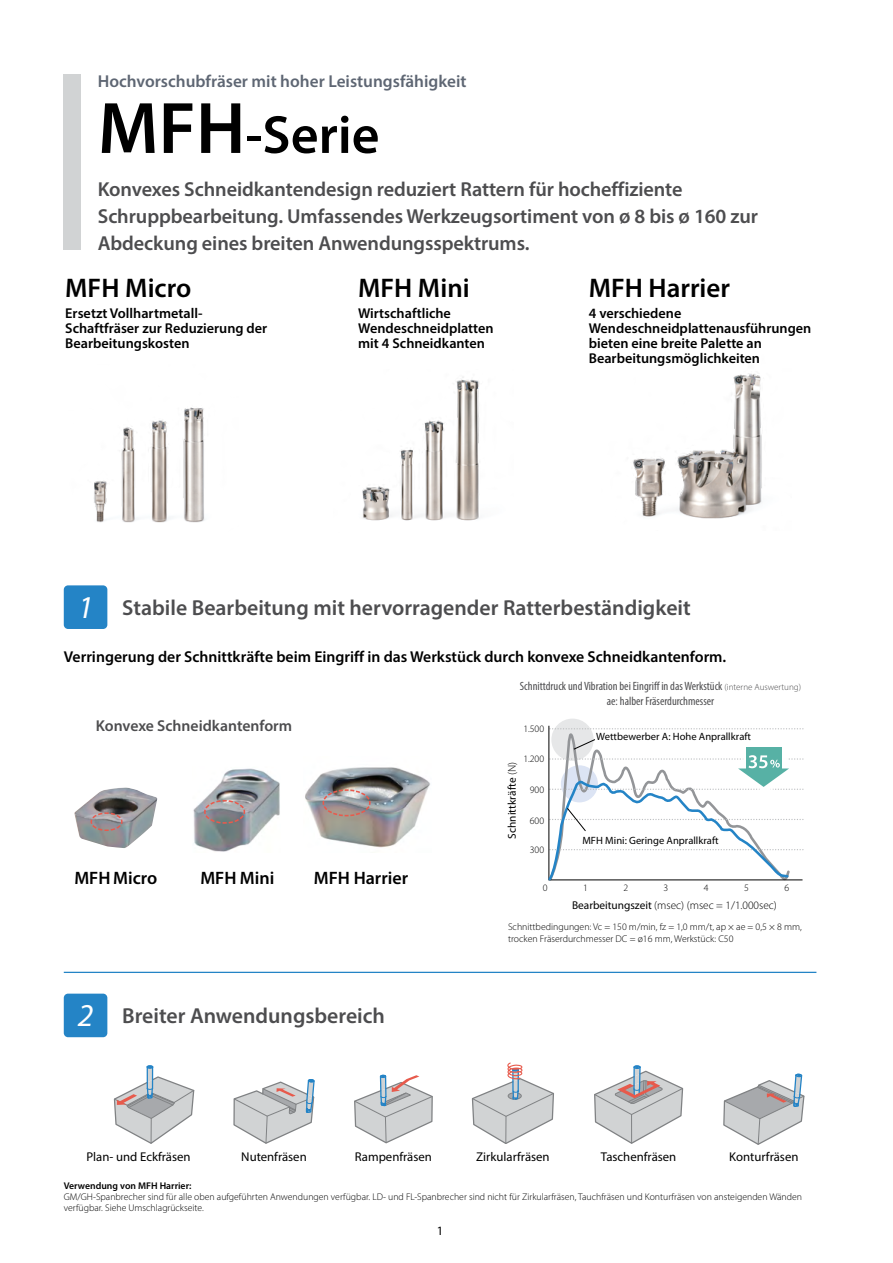
<style>
.page{position:relative;width:893px;height:1263px;background:#fff}
.page>*{position:absolute;margin:0;border:0;box-sizing:border-box;transform-origin:0 0}
._02_title_main_produ{font:600 54px "Myriad Pro";color:#000}
._02_point_icon_numbe{font:italic 31.95px "Myriad Pro";color:#fff}
._02_name_main_produc{font:600 27px "Myriad Pro";color:#000}
._02_point_catch__en{font:600 21.75px "Myriad Pro";color:#4d4d4f}
._02_body_large_en{font:600 20.25px/27px "Myriad Pro";letter-spacing:-.005em;color:#4d4d4f}
._01_cover_body_en{font:600 18px "Myriad Pro";color:#000}
._02_title_category_e{font:600 17.25px "Myriad Pro";color:#5e6673}
._02_point_sub_en{font:600 15.75px "Myriad Pro";color:#000}
._02_body_medium_en{font:600 15.75px "Myriad Pro";color:#4d4d4f}
._02_body_medium_en-2{font:600 14.25px/15px "Myriad Pro";color:#000}
._02_body_small_en{font:12.75px "Myriad Pro";color:#000}
._02_point_figure_en{font:condensed 12px "Myriad Pro";color:#4d4d4f}
.t1{font:300 11.4px "Myriad Pro";color:#000}
.t2{font:11.4px "Myriad Pro";color:#000}
.t3{font:10.5px "Myriad Pro";color:#000}
._02_conditions_en{font:300 9.75px/11.4px "Myriad Pro";color:#000}
._02_conditions_en-2{font:600 9.75px "Myriad Pro";color:#000}
.s1{font-size:73.5px}
.s2{font-weight:300;font-stretch:normal;font-size:9px}
.s3{font-weight:300}
.s4{font-weight:400}
</style>
<div class="page">
<hr style="left:64px;top:972px;width:752px;height:1px;background:#2484c6">
<img style="left:74px;top:787px;width:83px;height:61px">
<svg style="left:90px;top:812px;width:33px;height:20px"></svg>
<img style="left:193px;top:768px;width:87px;height:84px">
<svg style="left:203px;top:799px;width:43px;height:25px"></svg>
<img style="left:305px;top:767px;width:125px;height:81px">
<svg style="left:322px;top:788px;width:49px;height:29px"></svg>
<img style="left:633px;top:373px;width:129px;height:146px">
<img style="left:94px;top:407px;width:111px;height:116px">
<img style="left:362px;top:377px;width:118px;height:144px">
<div style="left:64px;top:74px;width:17px;height:176px;background:#d1d3d4"></div>
<svg style="left:548px;top:719px;width:255px;height:162px"></svg>
<svg style="left:114px;top:1065px;width:80px;height:79px"></svg>
<svg style="left:472px;top:1062px;width:82px;height:82px"></svg>
<svg style="left:723px;top:1073px;width:81px;height:72px"></svg>
<svg style="left:233px;top:1079px;width:82px;height:65px"></svg>
<svg style="left:594px;top:1065px;width:89px;height:79px"></svg>
<svg style="left:354px;top:1075px;width:79px;height:68px"></svg>
<div style="left:64px;top:585px;width:43px;height:44px;background:#2484c6;border-radius:4px"></div>
<div style="left:64px;top:994px;width:43px;height:43px;background:#2484c6;border-radius:4px"></div>
<p class="_02_title_category_e" style="left:98px;top:71px;width:370px">Hochvorschubfräser mit hoher Leistungsfähigkeit</p>
<p class="_02_title_main_produ" style="left:98px;top:100px;width:283px"><span class="s1">MFH</span>-Serie</p>
<p class="_02_body_large_en" style="left:98px;top:175px;width:586px">Konvexes Schneidkantendesign reduziert Rattern für hocheffiziente</p>
<p class="_02_body_large_en" style="left:98px;top:202px;width:662px">Schruppbearbeitung. Umfassendes Werkzeugsortiment von ø 8 bis ø 160 zur<br>Abdeckung eines breiten Anwendungsspektrums.</p>
<p class="_02_name_main_produc" style="left:65px;top:270px;width:128px">MFH Micro</p>
<p class="_02_body_medium_en-2" style="left:65px;top:305px;width:204px">Ersetzt Vollhartmetall-<br>Schaftfräser zur Reduzierung der<br>Bearbeitungskosten</p>
<p class="_02_name_main_produc" style="left:358px;top:270px;width:113px">MFH Mini</p>
<p class="_02_body_medium_en-2" style="left:358px;top:305px;width:137px">Wirtschaftliche<br>Wendeschneidplatten mit 4 Schneidkanten</p>
<p class="_02_name_main_produc" style="left:589px;top:270px;width:143px">MFH Harrier</p>
<p class="_02_body_medium_en-2" style="left:589px;top:305px;width:224px">4 verschiedene<br>Wendeschneidplattenausführungen bieten eine breite Palette an<br>Bearbeitungsmöglichkeiten</p>
<p class="_02_point_icon_numbe" style="left:78px;top:587px;width:17px">1</p>
<p class="_02_point_catch__en" style="left:122px;top:593px;width:570px">Stabile Bearbeitung mit hervorragender Ratterbeständigkeit</p>
<p class="_02_point_sub_en" style="left:64px;top:647px;width:664px">Verringerung der Schnittkräfte beim Eingriff in das Werkstück durch konvexe Schneidkantenform.</p>
<p class="_02_body_medium_en" style="left:96px;top:716px;width:198px">Konvexe Schneidkantenform</p>
<p class="_01_cover_body_en" style="left:74px;top:866px;width:84px">MFH Micro</p>
<p class="_01_cover_body_en" style="left:200px;top:866px;width:75px">MFH Mini</p>
<p class="_01_cover_body_en" style="left:314px;top:866px;width:96px">MFH Harrier</p>
<p class="_02_point_icon_numbe" style="left:78px;top:996px;width:17px">2</p>
<p class="_02_point_catch__en" style="left:122px;top:1001px;width:264px">Breiter Anwendungsbereich</p>
<p class="_02_point_figure_en" style="left:520px;top:678px;width:283px">Schnittdruck und Vibration bei Eingriff in das Werkstück <span class="s2">(interne Auswertung)</span></p>
<p class="_02_point_figure_en" style="left:607px;top:693px;width:109px">ae: halber Fräserdurchmesser</p>
<p class="_02_conditions_en" style="left:523px;top:723px;width:22px">1.500</p>
<p class="t3" style="left:596px;top:731px;width:156px">Wettbewerber A: Hohe Anprallkraft</p>
<p class="_02_conditions_en" style="left:523px;top:754px;width:22px">1.200</p>
<p class="t2" style="left:506px;top:838px;width:78px;rotate:-90deg">Schnittkräfte <span class="s3">(N)</span></p>
<p class="_02_conditions_en" style="left:530px;top:784px;width:16px">900</p>
<p class="_02_conditions_en" style="left:530px;top:815px;width:16px">600</p>
<p class="t3" style="left:582px;top:834px;width:138px">MFH Mini: Geringe Anprallkraft</p>
<p class="_02_conditions_en" style="left:530px;top:844px;width:16px">300</p>
<p class="_02_conditions_en" style="left:543px;top:883px;width:6px">0</p>
<p class="_02_conditions_en" style="left:583px;top:883px;width:6px">1</p>
<p class="_02_conditions_en" style="left:623px;top:883px;width:6px">2</p>
<p class="_02_conditions_en" style="left:664px;top:883px;width:6px">3</p>
<p class="_02_conditions_en" style="left:704px;top:883px;width:6px">4</p>
<p class="_02_conditions_en" style="left:744px;top:883px;width:6px">5</p>
<p class="_02_conditions_en" style="left:784px;top:883px;width:6px">6</p>
<p class="t1" style="left:572px;top:899px;width:206px"><span class="s4">Bearbeitungszeit</span> (msec) (msec = 1/1.000sec)</p>
<p class="_02_conditions_en" style="left:508px;top:922px;width:295px">Schnittbedingungen: Vc = 150 m/min, fz = 1,0 mm/t, ap × ae = 0,5 × 8 mm, trocken Fräserdurchmesser DC = ø16 mm, Werkstück: C50</p>
<p class="_02_body_small_en" style="left:87px;top:1149px;width:105px">Plan- und Eckfräsen</p>
<p class="_02_body_small_en" style="left:241px;top:1149px;width:67px">Nutenfräsen</p>
<p class="_02_body_small_en" style="left:355px;top:1149px;width:78px">Rampenfräsen</p>
<p class="_02_body_small_en" style="left:476px;top:1149px;width:75px">Zirkularfräsen</p>
<p class="_02_body_small_en" style="left:601px;top:1149px;width:77px">Taschenfräsen</p>
<p class="_02_body_small_en" style="left:729px;top:1149px;width:71px">Konturfräsen</p>
<p class="_02_conditions_en-2" style="left:64px;top:1179px;width:129px">Verwendung von MFH Harrier:</p>
<p class="_02_conditions_en" style="left:64px;top:1191px;width:740px">GM/GH-Spanbrecher sind für alle oben aufgeführten Anwendungen verfügbar. LD- und FL-Spanbrecher sind nicht für Zirkularfräsen, Tauchfräsen und Konturfräsen von ansteigenden Wänden verfügbar. Siehe Umschlagrückseite.</p>
<h3 class="_02_body_small_en" style="left:437px;top:1223px;width:8px">1</h3>
</div>
